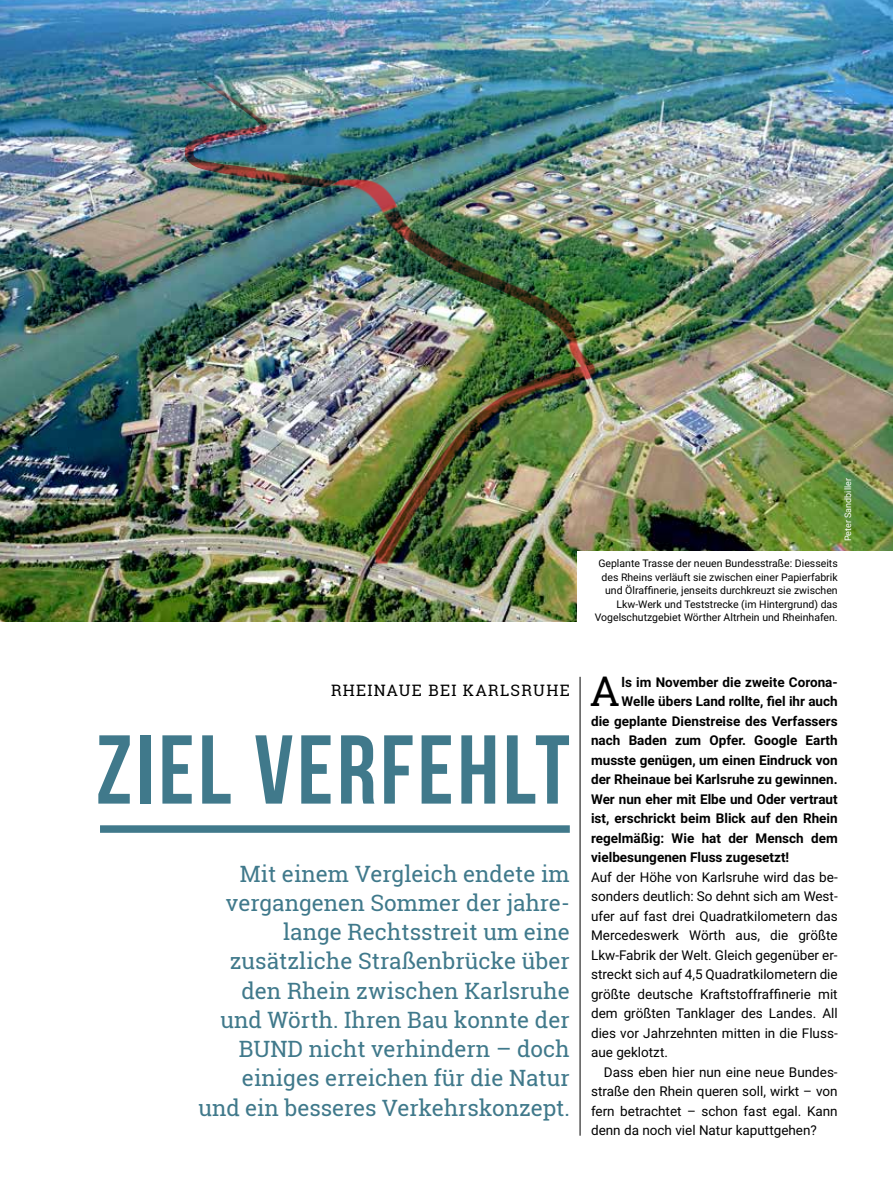
<style>
.page{position:relative;width:893px;height:1191px;background:#fff}
.page>*{position:absolute;margin:0;border:0;box-sizing:border-box;transform-origin:0 0}
.t1{font:700 97.5px "Bebas Neue";letter-spacing:.04em;color:#40798b}
.t2{font:40.95px "Roboto Slab";color:#000}
.t3{font:22.5px/29.2px "Roboto Slab";color:#40798b;text-align:right}
.t4{font:15.75px "Roboto Slab";letter-spacing:.08em;color:#000}
.t5{font:13.5px/19.5px "Roboto";color:#000;text-align:justify}
.t6{font:700 13.5px "Roboto";color:#000}
.t7{font:10.5px/13.5px "Roboto";color:#000;text-align:right}
.t8{font:9px "Roboto";color:#fff}
</style>
<div class="page">
<img style="left:0;top:0;width:893px;height:621px">
<img style="left:183px;top:75px;width:215px;height:139px">
<img style="left:374px;top:209px;width:224px;height:355px">
<hr style="left:580px;top:677px;width:1px;height:458px;background:#000">
<div style="left:100px;top:825px;width:470px;height:8px;background:#40798b"></div>
<div style="left:577px;top:551px;width:316px;height:70px;background:#fff"></div>
<div style="left:888px;top:0;width:5px;height:342px;background:#000;opacity:.3"></div>
<p class="t4" style="left:331px;top:680px;width:240px">RHEINAUE BEI KARLSRUHE</p>
<h1 class="t1" style="left:96px;top:716px;width:475px">ZIEL VERFEHLT</h1>
<p class="t3" style="left:199px;top:858px;width:373px">Mit einem Vergleich endete im vergangenen Sommer der jahre&shy;lange Rechtsstreit um eine zusätzliche Straßenbrücke über den Rhein zwischen Karlsruhe und Wörth. Ihren Bau konnte der<br>BUND nicht verhindern – doch einiges erreichen für die Natur und ein besseres Verkehrskonzept.</p>
<p class="t8" style="left:842px;top:541px;width:65px;rotate:-90deg">Peter Sandbiller</p>
<p class="t7" style="left:595px;top:556px;width:244px">Geplante Trasse der neuen Bundesstraße: Diesseits des Rheins verläuft sie zwischen einer Papierfabrik und Ölraffinerie, jenseits durchkreuzt sie zwischen Lkw-Werk und Teststrecke (im Hintergrund) das Vogelschutzgebiet Wörther Altrhein und Rheinhafen.</p>
<h2 class="t2" style="left:590px;top:663px;width:31px">A</h2>
<p class="t6" style="left:622px;top:672px;width:218px">ls im November die zweite Corona-</p>
<p class="t6" style="left:622px;top:692px;width:218px">Welle übers Land rollte, fiel ihr auch</p>
<p class="t6" style="left:591px;top:711px;width:248px">die geplante Dienstreise des Verfassers</p>
<p class="t6" style="left:591px;top:731px;width:248px">nach Baden zum Opfer. Google Earth</p>
<p class="t6" style="left:591px;top:750px;width:248px">musste genügen, um einen Eindruck von</p>
<p class="t6" style="left:591px;top:770px;width:248px">der Rheinaue bei Karlsruhe zu gewinnen.</p>
<p class="t6" style="left:591px;top:789px;width:248px">Wer nun eher mit Elbe und Oder vertraut</p>
<p class="t6" style="left:591px;top:809px;width:248px">ist, erschrickt beim Blick auf den Rhein</p>
<p class="t6" style="left:591px;top:828px;width:248px">regelmäßig: Wie hat der Mensch dem</p>
<p class="t6" style="left:591px;top:848px;width:200px">vielbesungenen Fluss zugesetzt!</p>
<p class="t5" style="left:591px;top:866px;width:248px">Auf der Höhe von Karlsruhe wird das be&shy;sonders deutlich: So dehnt sich am West&shy;ufer auf fast drei Quadratkilometern das Mercedeswerk Wörth aus, die größte Lkw-Fabrik der Welt. Gleich gegenüber er&shy;streckt sich auf 4,5 Quadratkilometern die größte deutsche Kraftstoffraffinerie mit dem größten Tanklager des Landes. All dies vor Jahrzehnten mitten in die Fluss&shy;aue geklotzt.</p>
<p class="t5" style="left:591px;top:1061px;width:248px;text-indent:13px">Dass eben hier nun eine neue Bundes&shy;straße den Rhein queren soll, wirkt – von fern betrachtet – schon fast egal. Kann denn da noch viel Natur kaputtgehen?</p>
</div>
